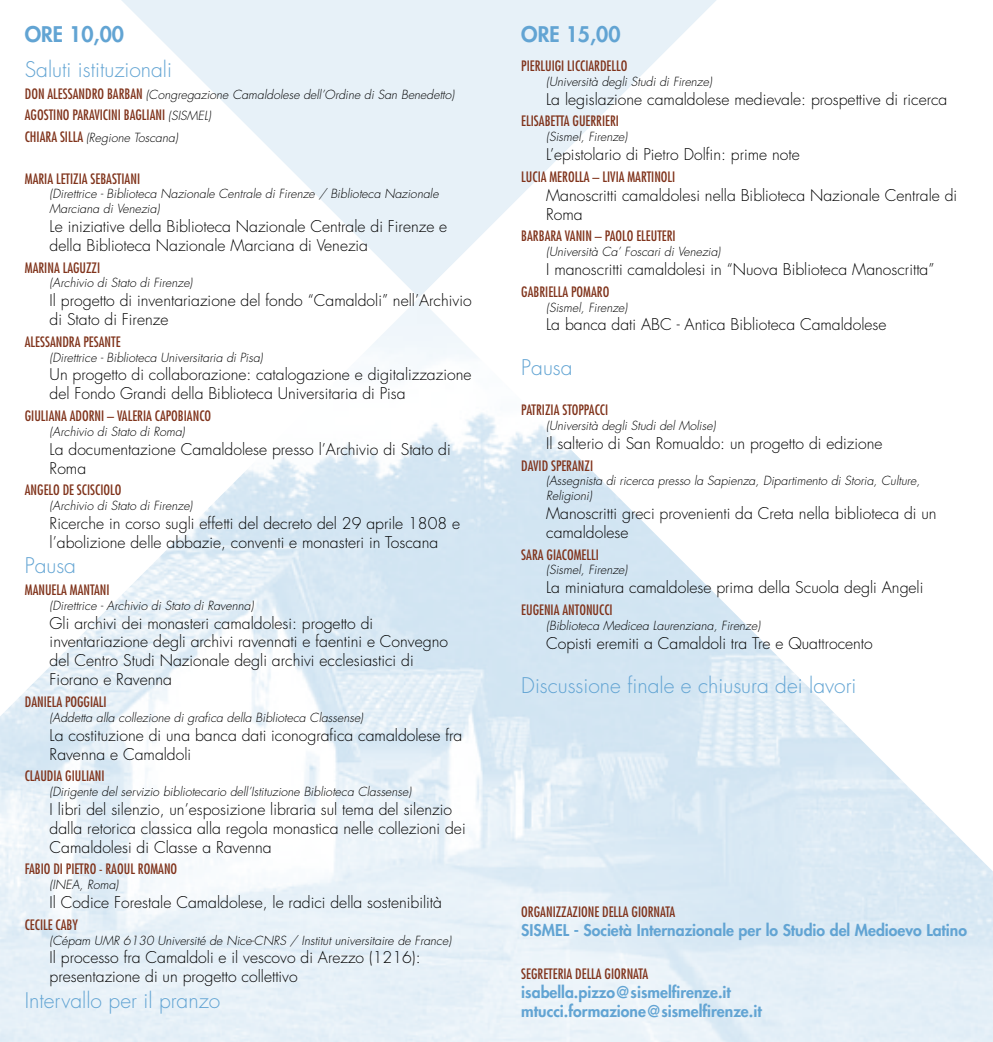
<style>
.page{position:relative;width:993px;height:1042px;background:#fff}
.page>*{position:absolute;margin:0;border:0;box-sizing:border-box;transform-origin:0 0}
.t1{font:300 21px "Futura Std";color:#62a4d3}
.t2{font:800 21px "Futura Std";color:#62a4d3}
.t3{font:300 15.75px/18.9px "Futura Std";color:#000}
.t4{font:800 15.75px/18.9px "Futura Std";color:#62a4d3}
.t5{font:condensed 14px "Futura Std";color:#80331b}
.t6{font:italic 300 12.25px/14.7px "Futura Std";color:#000}
.s1{font-weight:400;font-style:normal;font-stretch:condensed;font-size:14px;color:#80331b}
.s2{font-weight:300;font-style:italic;font-stretch:normal;font-size:12.25px;color:#000}
</style>
<div class="page">
<svg style="left:121px;top:0;width:595px;height:297px;fill:#e7f1f8"></svg>
<img style="left:0;top:298px;width:992px;height:744px">
<h1 class="t2" style="left:25px;top:21px;width:101px">Ore 10,00</h1>
<h1 class="t2" style="left:521px;top:21px;width:101px">Ore 15,00</h1>
<h1 class="t1" style="left:25px;top:56px;width:149px">Saluti istituzionali</h1>
<p class="t6" style="left:25px;top:87px;width:431px"><span class="s1">DON ALESSANDRO BARBAN</span> (Congregazione Camaldolese dell’Ordine di San Benedetto)</p>
<p class="t5" style="left:25px;top:107px;width:188px">AGOSTINO PARAVICINI BAGLIANI <span class="s2">(SISMEL)</span></p>
<p class="t6" style="left:25px;top:131px;width:154px"><span class="s1">CHIARA SILLA</span> (Regione Toscana)</p>
<p class="t5" style="left:25px;top:170px;width:117px">MARIA LETIZIA SEBASTIANI</p>
<p class="t6" style="left:50px;top:187px;width:390px">(Direttrice - Biblioteca Nazionale Centrale di Firenze / Biblioteca Nazionale<br>Marciana di Venezia)</p>
<p class="t3" style="left:50px;top:217px;width:399px">Le iniziative della Biblioteca Nazionale Centrale di Firenze e della Biblioteca Nazionale Marciana di Venezia</p>
<p class="t5" style="left:25px;top:259px;width:77px">MARINA LAGUZZI</p>
<p class="t6" style="left:50px;top:276px;width:144px">(Archivio di Stato di Firenze)</p>
<p class="t3" style="left:50px;top:291px;width:423px">Il progetto di inventariazione del fondo “Camaldoli” nell’Archivio di Stato di Firenze</p>
<p class="t5" style="left:25px;top:333px;width:97px">ALESSANDRA PESANTE</p>
<p class="t6" style="left:50px;top:350px;width:215px">(Direttrice - Biblioteca Universitaria di Pisa)</p>
<p class="t3" style="left:50px;top:366px;width:423px">Un progetto di collaborazione: catalogazione e digitalizzazione del Fondo Grandi della Biblioteca Universitaria di Pisa</p>
<p class="t5" style="left:25px;top:407px;width:188px">GIULIANA ADORNI – VALERIA CAPOBIANCO</p>
<p class="t6" style="left:50px;top:424px;width:137px">(Archivio di Stato di Roma)</p>
<p class="t3" style="left:50px;top:440px;width:402px">La documentazione Camaldolese presso l’Archivio di Stato di<br>Roma</p>
<p class="t5" style="left:25px;top:482px;width:98px">ANGELO DE SCISCIOLO</p>
<p class="t6" style="left:50px;top:499px;width:144px">(Archivio di Stato di Firenze)</p>
<p class="t3" style="left:50px;top:514px;width:412px">Ricerche in corso sugli effetti del decreto del 29 aprile 1808 e l’abolizione delle abbazie, conventi e monasteri in Toscana</p>
<h1 class="t1" style="left:25px;top:553px;width:53px">Pausa</h1>
<p class="t5" style="left:25px;top:581px;width:86px">MANUELA MANTANI</p>
<p class="t6" style="left:50px;top:598px;width:205px">(Direttrice - Archivio di Stato di Ravenna)</p>
<p class="t3" style="left:50px;top:614px;width:400px">Gli archivi dei monasteri camaldolesi: progetto di inventariazione degli archivi ravennati e faentini e Convegno del Centro Studi Nazionale degli archivi ecclesiastici di Fiorano e Ravenna</p>
<p class="t5" style="left:25px;top:693px;width:83px">DANIELA POGGIALI</p>
<p class="t6" style="left:50px;top:710px;width:315px">(Addetta alla collezione di grafica della Biblioteca Classense)</p>
<p class="t3" style="left:50px;top:726px;width:414px">La costituzione di una banca dati iconografica camaldolese fra<br>Ravenna e Camaldoli</p>
<p class="t5" style="left:25px;top:768px;width:81px">CLAUDIA GIULIANI</p>
<p class="t6" style="left:50px;top:784px;width:363px">(Dirigente del servizio bibliotecario dell’Istituzione Biblioteca Classense)</p>
<p class="t3" style="left:50px;top:800px;width:417px">I libri del silenzio, un’esposizione libraria sul tema del silenzio dalla retorica classica alla regola monastica nelle collezioni dei<br>Camaldolesi di Classe a Ravenna</p>
<p class="t5" style="left:25px;top:861px;width:154px">FAB IO DI PIETRO - RAOUL ROMANO</p>
<p class="t6" style="left:50px;top:877px;width:70px">(INEA, Roma)</p>
<p class="t3" style="left:50px;top:893px;width:393px">Il Codice Forestale Camaldolese, le radici della sostenibilità</p>
<p class="t5" style="left:25px;top:916px;width:54px">CECILE CABY</p>
<p class="t6" style="left:50px;top:933px;width:403px">(Cépam UMR 6130 Université de Nice-CNRS / Institut universitaire de France)</p>
<p class="t3" style="left:50px;top:948px;width:372px">Il processo fra Camaldoli e il vescovo di Arezzo (1216): presentazione di un progetto collettivo</p>
<h1 class="t1" style="left:25px;top:987px;width:197px">Intervallo per il pranzo</h1>
<p class="t5" style="left:521px;top:58px;width:108px">PIERLUIGI LICCIARDELLO</p>
<p class="t6" style="left:546px;top:74px;width:167px">(Università degli Studi di Firenze)</p>
<p class="t3" style="left:546px;top:90px;width:402px">La legislazione camaldolese medievale: prospettive di ricerca</p>
<p class="t5" style="left:521px;top:113px;width:99px">ELISABETTA GUERRIERI</p>
<p class="t6" style="left:546px;top:130px;width:83px">(Sismel, Firenze)</p>
<p class="t3" style="left:546px;top:145px;width:255px">L’epistolario di Pietro Dolfin: prime note</p>
<p class="t5" style="left:521px;top:168px;width:155px">LUCIA MEROLLA – LIVIA MARTINOLI</p>
<p class="t3" style="left:546px;top:186px;width:412px">Manoscritti camaldolesi nella Biblioteca Nazionale Centrale di<br>Roma</p>
<p class="t5" style="left:521px;top:228px;width:156px">BARBARA VANIN – PAOLO ELEUTERI</p>
<p class="t6" style="left:546px;top:245px;width:176px">(Università Ca’ Foscari di Venezia)</p>
<p class="t3" style="left:546px;top:260px;width:390px">I manoscritti camaldolesi in “Nuova Biblioteca Manoscritta”</p>
<p class="t5" style="left:521px;top:283px;width:90px">GAB RIELLA POMARO</p>
<p class="t6" style="left:546px;top:300px;width:83px">(Sismel, Firenze)</p>
<p class="t3" style="left:546px;top:316px;width:342px">La banca dati ABC - Antica Biblioteca Camaldolese</p>
<h1 class="t1" style="left:521px;top:354px;width:53px">Pausa</h1>
<p class="t5" style="left:521px;top:402px;width:88px">PATRIZIA STOPPACCI</p>
<p class="t6" style="left:546px;top:418px;width:171px">(Università degli Studi del Molise)</p>
<p class="t3" style="left:546px;top:434px;width:338px">Il salterio di San Romualdo: un progetto di edizione</p>
<p class="t5" style="left:521px;top:457px;width:73px">DAVID SPERANZI</p>
<p class="t6" style="left:546px;top:474px;width:375px">(Assegnista di ricerca presso la Sapienza, Dipartimento di Storia, Culture,<br>Religioni)</p>
<p class="t3" style="left:546px;top:504px;width:392px">Manoscritti greci provenienti da Creta nella biblioteca di un camaldolese</p>
<p class="t5" style="left:521px;top:546px;width:79px">SARA GIACOMELLI</p>
<p class="t6" style="left:546px;top:563px;width:83px">(Sismel, Firenze)</p>
<p class="t3" style="left:546px;top:578px;width:378px">La miniatura camaldolese prima della Scuola degli Angeli</p>
<p class="t5" style="left:521px;top:601px;width:93px">EUGENIA ANTONUCCI</p>
<p class="t6" style="left:546px;top:618px;width:216px">(Biblioteca Medicea Laurenziana, Firenze)</p>
<p class="t3" style="left:546px;top:634px;width:328px">Copisti eremiti a Camaldoli tra Tre e Quattrocento</p>
<h1 class="t1" style="left:521px;top:672px;width:336px">Discussione finale e chiusura dei lavori</h1>
<p class="t5" style="left:521px;top:903px;width:155px">ORGANIZZAZIONE DELLA GIORNATA</p>
<p class="t4" style="left:521px;top:920px;width:447px">SISMEL - Società Internazionale per lo Studio del Medioevo Latino</p>
<p class="t5" style="left:521px;top:966px;width:128px">SEGRETERIA DELLA GIORNATA</p>
<p class="t4" style="left:521px;top:983px;width:242px">isabella.pizzo@sismelfirenze.it mtucci.formazione@sismelfirenze.it</p>
</div>
